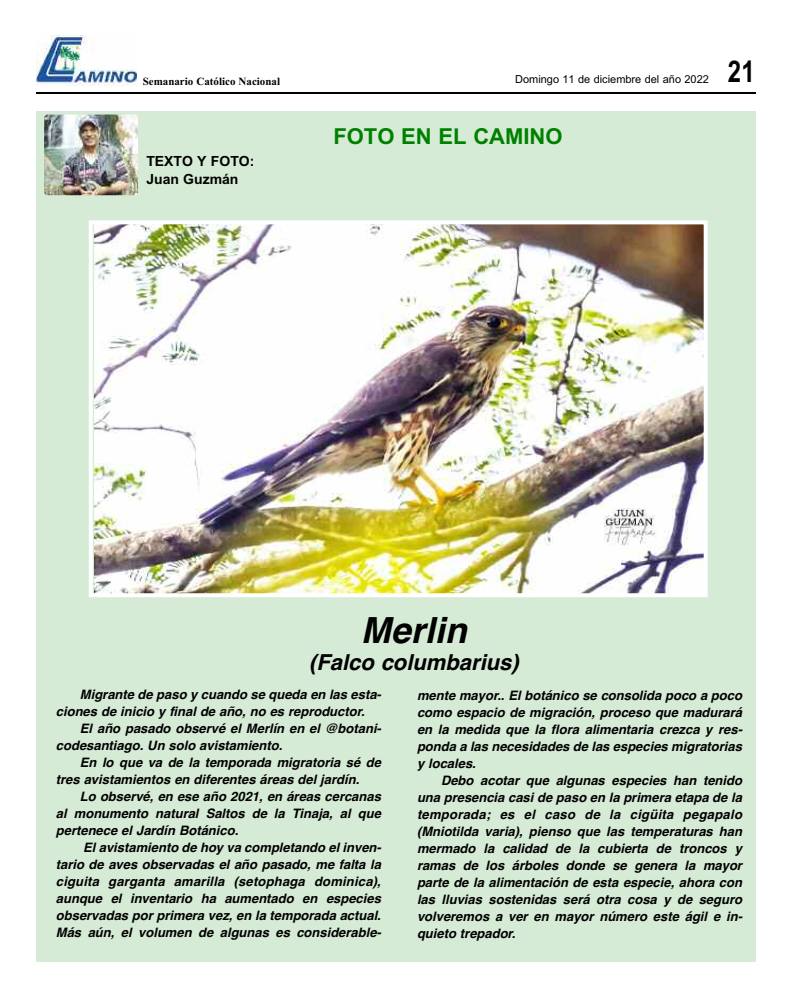
<style>
.page{position:relative;width:792px;height:1008px;background:#fff}
.page>*{position:absolute;margin:0;border:0;box-sizing:border-box;transform-origin:0 0}
.t1{font:italic 700 36px "Helvetica";color:#000}
.t2{font:700 30px "Arial";color:#000;scale:.8 1}
.t3{font:italic 700 22px "Helvetica";color:#000}
.t4{font:22px "Arial Bold MT OTF";color:#008000}
.t5{font:14px/18px "Arial Bold MT OTF";color:#000}
.t6{font:italic 700 13px/17px "Helvetica";color:#000;text-align:justify}
.t7{font:11px "Arial";color:#000}
.t8{font:700 11px "Times New Roman";color:#000}
</style>
<div class="page">
<hr style="left:36px;top:92px;width:720px;height:2px;background:#000">
<img style="left:37px;top:35px;width:100px;height:51px">
<div style="left:36px;top:112px;width:720px;height:850px;background:#d6ebd6"></div>
<img style="left:44px;top:115px;width:94px;height:80px;border-radius:4px">
<img style="left:94px;top:225px;width:609px;height:367px">
<div style="left:89px;top:220px;width:619px;height:377px;border:4px solid #fff"></div>
<p class="t8" style="left:143px;top:75px;width:139px">Semanario Católico Nacional</p>
<p class="t7" style="left:515px;top:73px;width:195px">Domingo 11 de diciembre del año 2022</p>
<p class="t5" style="left:146px;top:153px;width:110px">TEXTO Y FOTO:<br>Juan Guzmán</p>
<h3 class="t4" style="left:333px;top:123px;width:231px">FOTO EN EL CAMINO</h3>
<h2 class="t2" style="left:728px;top:55px;width:35px">21</h2>
<h1 class="t1" style="left:361px;top:610px;width:107px">Merlin</h1>
<h3 class="t3" style="left:309px;top:650px;width:211px">(Falco columbarius)</h3>
<p class="t6" style="left:56px;top:686px;width:327px;text-indent:24px">Migrante de paso y cuando se queda en las esta&shy;ciones de inicio y final de año, no es reproductor.</p>
<p class="t6" style="left:56px;top:720px;width:327px;text-indent:24px">El año pasado observé el Merlín en el @botani&shy;codesantiago. Un solo avistamiento.</p>
<p class="t6" style="left:56px;top:754px;width:327px;text-indent:24px">En lo que va de la temporada migratoria sé de tres avistamientos en diferentes áreas del jardín.</p>
<p class="t6" style="left:56px;top:788px;width:327px;text-indent:24px">Lo observé, en ese año 2021, en áreas cercanas al monumento natural Saltos de la Tinaja, al que pertenece el Jardín Botánico.</p>
<p class="t6" style="left:56px;top:839px;width:327px;text-indent:27px">El avistamiento de hoy va completando el inven&shy;tario de aves observadas el año pasado, me falta la ciguita garganta amarilla (setophaga dominica), aunque el inventario ha aumentado en especies observadas por primera vez, en la temporada actual.<br>Más aún, el volumen de algunas es considerable-</p>
<p class="t6" style="left:417px;top:687px;width:327px">mente mayor.. El botánico se consolida poco a poco como espacio de migración, proceso que madurará en la medida que la flora alimentaria crezca y res&shy;ponda a las necesidades de las especies migratorias y locales.</p>
<p class="t6" style="left:417px;top:772px;width:327px;text-indent:24px">Debo acotar que algunas especies han tenido una presencia casi de paso en la primera etapa de la temporada; es el caso de la cigüita pegapalo (Mniotilda varia), pienso que las temperaturas han mermado la calidad de la cubierta de troncos y ramas de los árboles donde se genera la mayor parte de la alimentación de esta especie, ahora con las lluvias sostenidas será otra cosa y de seguro volveremos a ver en mayor número este ágil e in&shy;quieto trepador.</p>
</div>
